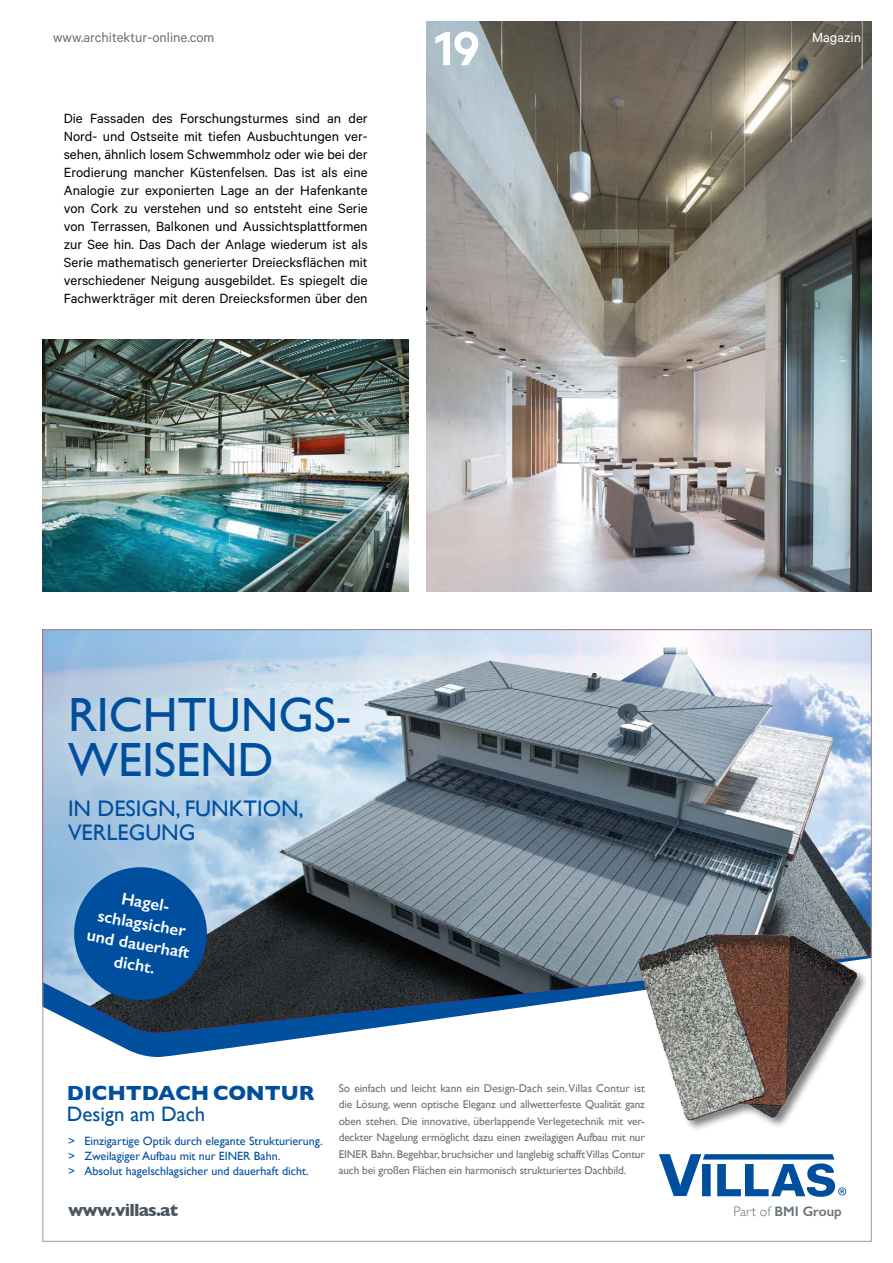
<style>
.page{position:relative;width:893px;height:1263px;background:#fff}
.page>*{position:absolute;margin:0;border:0;box-sizing:border-box;transform-origin:0 0}
.t1{font:600 54px "Metric";color:#fff}
.t2{font:48px/45px "Gill Sans";color:#004f9f}
.t3{font:22.5px/24px "Gill Sans";color:#004f9f}
.t4{font:700 20.85px "Gill Sans";color:#004f9f}
.t5{font:20.85px "Gill Sans";color:#004f9f}
.t6{font:700 18px "Gill Sans";letter-spacing:-.045em;color:#4c565c}
.t7{font:600 17.1px/21.1px "Gill Sans";color:#fff;text-align:center}
.t8{font:15px/18px "Calibre";color:#000;text-align:justify}
.t9{font:15px "Calibre";color:#706f6f}
.t10{font:15px "Calibre";color:#fff}
.t11{font:600 13.8px "Gill Sans";color:#677278}
.t12{font:12px/15px "Gill Sans";color:#004f9f}
.t13{font:11.25px/16.5px "Gill Sans";letter-spacing:-.01em;color:#677278;text-align:justify}
.s1{font-weight:300}
</style>
<div class="page">
<img style="left:427px;top:21px;width:445px;height:570px">
<img style="left:43px;top:339px;width:366px;height:252px">
<svg style="left:95px;top:1033px;width:242px;height:24px;fill:#00509d"></svg>
<img style="left:44px;top:631px;width:826px;height:402px">
<svg style="left:659px;top:1154px;width:187px;height:43px"></svg>
<img style="left:613px;top:921px;width:259px;height:210px">
<div style="left:74px;top:867px;width:133px;height:133px;background:#004f9f;border-radius:50%"></div>
<h1 class="t1" style="left:434px;top:16px;width:47px">19</h1>
<p class="t9" style="left:53px;top:28px;width:163px">www.architektur-online.com</p>
<p class="t10" style="left:812px;top:28px;width:51px">Magazin</p>
<p class="t8" style="left:64px;top:109px;width:305px">Die Fassaden des Forschungsturmes sind an der Nord- und Ostseite mit tiefen Ausbuchtungen ver&shy;sehen, ähnlich losem Schwemmholz oder wie bei der Erodierung mancher Küstenfelsen. Das ist als eine Analogie zur exponierten Lage an der Hafenkante von Cork zu verstehen und so entsteht eine Serie von Terrassen, Balkonen und Aussichtsplattformen zur See hin. Das Dach der Anlage wiederum ist als Serie mathematisch generierter Dreiecksflächen mit verschiedener Neigung ausgebildet. Es spiegelt die Fachwerkträger mit deren Dreiecksformen über den</p>
<h2 class="t2" style="left:68px;top:692px;width:285px">RICHTUNGS-<br>WEISEND</h2>
<h3 class="t3" style="left:68px;top:796px;width:237px">IN DESIGN, FUNKTION,<br>VERLEGUNG</h3>
<p class="t7" style="left:96px;top:883px;width:105px;rotate:10deg">Hagel&shy;schlagsicher und dauerhaft dicht.</p>
<h3 class="t4" style="left:67px;top:1081px;width:249px">DICHTDACH CONTUR</h3>
<h3 class="t5" style="left:67px;top:1102px;width:140px">Design am Dach</h3>
<p class="t12" style="left:68px;top:1133px;width:256px">&gt; Einzigartige Optik durch elegante Strukturierung. &gt; Zweilagiger Aufbau mit nur EINER Bahn.<br>&gt; Absolut hagelschlagsicher und dauerhaft dicht.</p>
<p class="t13" style="left:339px;top:1079px;width:308px">So einfach und leicht kann ein Design-Dach sein. Villas Contur ist die Lösung, wenn optische Eleganz und allwetterfeste Qualität ganz oben stehen. Die innovative, überlappende Verlegetechnik mit ver&shy;deckter Nagelung ermöglicht dazu einen zweilagigen Aufbau mit nur EINER Bahn. Begehbar, bruchsicher und langlebig schafft Villas Contur auch bei großen Flächen ein harmonisch strukturiertes Dachbild.</p>
<p class="t6" style="left:68px;top:1199px;width:112px">www.villas.at</p>
<p class="t11" style="left:733px;top:1202px;width:110px"><span class="s1">Part of</span> BMI Group</p>
</div>
